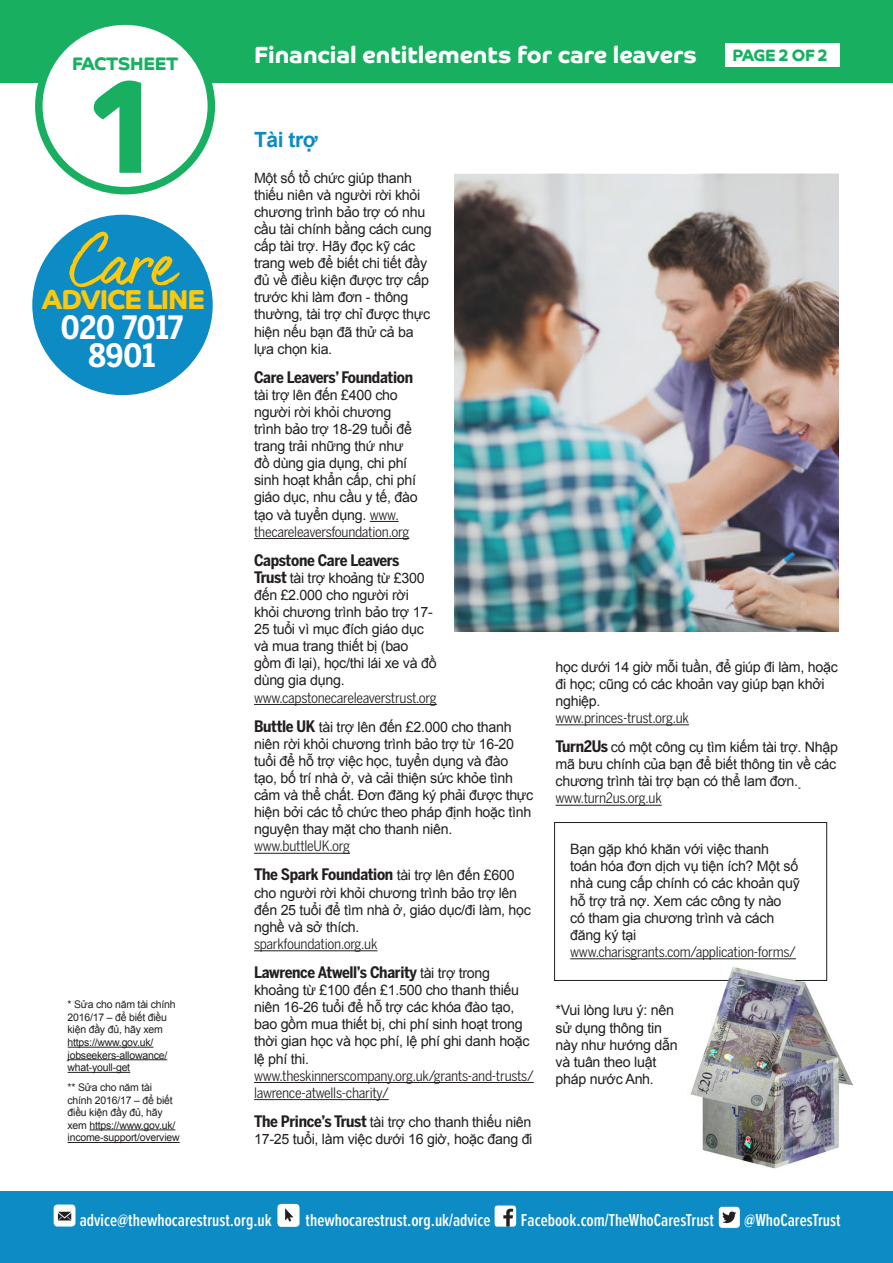
<style>
.page{position:relative;width:893px;height:1263px;background:#fff}
.page>*{position:absolute;margin:0;border:0;box-sizing:border-box;transform-origin:0 0}
.t1{font:700 134.4px "Co Headline";color:#18b060}
.No_Spacing{font:59.25px "dear Joe 6";color:#fec80b}
.No_Spacing-2{font:700 31.95px/28px "Benton Sans Cond";letter-spacing:-.01em;color:#fff;text-align:center}
.No_Spacing-3{font:700 27.45px "Co Headline";letter-spacing:-.04em;color:#fec80b}
.t2{font:700 23.55px "Co Headline";color:#fff}
.t3{font:700 21px "Arial";letter-spacing:-.02em;color:#0d8bc4}
.t4{font:700 18.3px "Co Headline";letter-spacing:-.02em;color:#18b060}
.t5{font:600 extra-condensed 18px "Proxima Nova";color:#fff}
.t6{font:700 16.5px "Co Headline";letter-spacing:-.035em;color:#18b060}
.t7{font:700 15.75px "Benton Sans Cond";letter-spacing:-.02em;color:#231f20}
.t8{font:14.25px/17.1px "Arial";letter-spacing:-.02em;color:#231f20}
.t9{font:10.5px/12.6px "Arial";letter-spacing:-.02em;color:#231f20}
.s1{font-family:"Benton Sans Cond"}
.s2{font-family:"Benton Sans Cond";font-weight:700;font-size:15.75px}
.s3{font-family:"Arial";font-weight:400;font-size:14.25px}
</style>
<div class="page">
<div style="left:0;top:1191px;width:893px;height:72px;background:#0d8bc4"></div>
<div style="left:277px;top:1204px;width:23px;height:23px;background:#fff;border-radius:4px"></div>
<svg style="left:285px;top:1208px;width:8px;height:13px"></svg>
<div style="left:54px;top:1204px;width:21px;height:22px;background:#fff;border-radius:4px"></div>
<svg style="left:58px;top:1212px;width:13px;height:8px"></svg>
<img style="left:494px;top:1205px;width:22px;height:22px">
<img style="left:718px;top:1206px;width:22px;height:22px">
<div style="left:0;top:0;width:893px;height:83px;background:#18b060"></div>
<div style="left:39px;top:21px;width:172px;height:170px;background:#fff;border-radius:50%"></div>
<div style="left:35px;top:17px;width:180px;height:177px;border:8px solid #18b060;border-radius:50%"></div>
<svg style="left:370px;top:521px;width:29px;height:1px"></svg>
<hr style="left:254px;top:538px;width:155px;height:1px;background:#231f20">
<hr style="left:254px;top:704px;width:183px;height:1px;background:#231f20">
<hr style="left:254px;top:853px;width:96px;height:1px;background:#231f20">
<hr style="left:254px;top:950px;width:123px;height:1px;background:#231f20">
<hr style="left:254px;top:1082px;width:280px;height:1px;background:#231f20">
<hr style="left:254px;top:1099px;width:135px;height:1px;background:#231f20">
<hr style="left:555px;top:724px;width:134px;height:1px;background:#231f20">
<hr style="left:555px;top:805px;width:107px;height:1px;background:#231f20">
<div style="left:32px;top:215px;width:181px;height:180px;background:#0d8bc4;border-radius:50%"></div>
<div style="left:554px;top:822px;width:273px;height:159px;border:1px solid #231f20"></div>
<div style="left:725px;top:43px;width:115px;height:23px;background:#fff"></div>
<img style="left:454px;top:173px;width:385px;height:458px">
<hr style="left:570px;top:958px;width:226px;height:1px;background:#231f20">
<hr style="left:68px;top:1047px;width:86px;height:1px;background:#231f20">
<hr style="left:68px;top:1059px;width:99px;height:1px;background:#231f20">
<hr style="left:68px;top:1072px;width:62px;height:1px;background:#231f20">
<hr style="left:90px;top:1129px;width:85px;height:1px;background:#231f20">
<hr style="left:68px;top:1142px;width:112px;height:1px;background:#231f20">
<img style="left:679px;top:966px;width:174px;height:203px">
<p class="t4" style="left:72px;top:53px;width:108px">FACTSHEET</p>
<p class="t1" style="left:90px;top:50px;width:66px">1</p>
<p class="No_Spacing" style="left:69px;top:228px;width:109px">Care</p>
<p class="No_Spacing-3" style="left:41px;top:284px;width:165px">ADVICE LINE</p>
<p class="No_Spacing-2" style="left:61px;top:313px;width:124px">020 7017<br>8901</p>
<p class="t9" style="left:68px;top:998px;width:110px">* Sửa cho năm tài chính<br>2016/17 – để biết điều kiện đầy đủ, hãy xem https://www.gov.uk/ jobseekers-allowance/ what-youll-get</p>
<p class="t9" style="left:68px;top:1081px;width:114px">** Sửa cho năm tài<br>chính 2016/17 – để biết điều kiện đầy đủ, hãy xem https://www.gov.uk/ income-support/overview</p>
<p class="t2" style="left:254px;top:41px;width:444px">Financial entitlements for care leavers</p>
<p class="t3" style="left:254px;top:126px;width:65px">Tài trợ</p>
<p class="t6" style="left:732px;top:45px;width:97px">PAGE 2 OF 2</p>
<p class="t8" style="left:254px;top:169px;width:179px">Một số tổ chức giúp thanh thiếu niên và người rời khỏi chương trình bảo trợ có nhu cầu tài chính bằng cách cung cấp tài trợ. Hãy đọc kỹ các trang web để biết chi tiết đầy đủ về điều kiện được trợ cấp trước khi làm đơn - thông thường, tài trợ chỉ được thực hiện nếu bạn đã thử cả ba lựa chọn kia.</p>
<p class="t7" style="left:254px;top:368px;width:160px">Care Leavers’ Foundation</p>
<p class="t8" style="left:254px;top:386px;width:165px">tài trợ lên đến £400 cho người rời khỏi chương trình bảo trợ 18-29 tuổi để trang trải những thứ như đồ dùng gia dụng, chi phí sinh hoạt khẩn cấp, chi phí giáo dục, nhu cầu y tế, đào tạo và tuyển dụng. <span class="s1">www. thecareleaversfoundation.org</span></p>
<p class="t7" style="left:254px;top:551px;width:147px">Capstone Care Leavers</p>
<p class="t8" style="left:254px;top:569px;width:184px"><span class="s2">Trust</span> tài trợ khoảng từ £300 đến £2.000 cho người rời khỏi chương trình bảo trợ 17-<br>25 tuổi vì mục đích giáo dục và mua trang thiết bị (bao gồm đi lại), học/thi lái xe và đồ dùng gia dụng. <span class="s1">www.capstonecareleaverstrust.org</span></p>
<p class="t8" style="left:254px;top:718px;width:281px"><span class="s2">Buttle UK</span> tài trợ lên đến £2.000 cho thanh niên rời khỏi chương trình bảo trợ từ 16-20 tuổi để hỗ trợ việc học, tuyển dụng và đào tạo, bố trí nhà ở, và cải thiện sức khỏe tình cảm và thể chất. Đơn đăng ký phải được thực hiện bởi các tổ chức theo pháp định hoặc tình nguyện thay mặt cho thanh niên. <span class="s1">www.buttleUK.org</span></p>
<p class="t7" style="left:254px;top:865px;width:262px">The Spark Foundation <span class="s3">tài trợ lên đến £600</span></p>
<p class="t8" style="left:254px;top:884px;width:278px">cho người rời khỏi chương trình bảo trợ lên đến 25 tuổi để tìm nhà ở, giáo dục/đi làm, học nghề và sở thích.<br><span class="s1">sparkfoundation.org.uk</span></p>
<p class="t7" style="left:254px;top:963px;width:238px">Lawrence Atwell’s Charity <span class="s3">tài trợ trong</span></p>
<p class="t8" style="left:254px;top:982px;width:281px">khoảng từ £100 đến £1.500 cho thanh thiếu niên 16-26 tuổi để hỗ trợ các khóa đào tạo, bao gồm mua thiết bị, chi phí sinh hoạt trong thời gian học và học phí, lệ phí ghi danh hoặc lệ phí thi. <span class="s1">www.theskinnerscompany.org.uk/grants-and-trusts/ lawrence-atwells-charity/</span></p>
<p class="t8" style="left:254px;top:1113px;width:280px"><span class="s2">The Prince’s Trust</span> tài trợ cho thanh thiếu niên<br>17-25 tuổi, làm việc dưới 16 giờ, hoặc đang đi</p>
<p class="t8" style="left:555px;top:658px;width:284px">học dưới 14 giờ mỗi tuần, để giúp đi làm, hoặc đi học; cũng có các khoản vay giúp bạn khởi nghiệp.<br><span class="s1">www.princes-trust.org.uk</span></p>
<p class="t8" style="left:555px;top:739px;width:284px"><span class="s2">Turn2Us</span> có một công cụ tìm kiếm tài trợ. Nhập mã bưu chính của bạn để biết thông tin về các chương trình tài trợ bạn có thể lam đơn. <span class="s1">www.turn2us.org.uk</span></p>
<p class="t8" style="left:570px;top:841px;width:231px">Bạn gặp khó khăn với việc thanh<br>toán hóa đơn dịch vụ tiệ n ích? Một số nhà cung cấp chính có các khoản quỹ hỗ trợ trả nợ. Xem các công ty nào có tham gia chương trình và cách đăng ký tại <span class="s1">www.charisgrants.com/application-forms/</span></p>
<p class="t8" style="left:555px;top:1002px;width:124px">*Vui lòng lưu ý: nên sử dụng thông tin này như hướng dẫn và tuân theo luật pháp nước Anh.</p>
<p class="t5" style="left:80px;top:1212px;width:194px">advice@thewhocarestrust.org.uk</p>
<p class="t5" style="left:306px;top:1212px;width:186px">thewhocarestrust.org.uk/advice</p>
<p class="t5" style="left:521px;top:1212px;width:194px">Facebook.com/TheWhoCaresTrust</p>
<p class="t5" style="left:744px;top:1212px;width:98px">@WhoCaresTrust</p>
</div>
